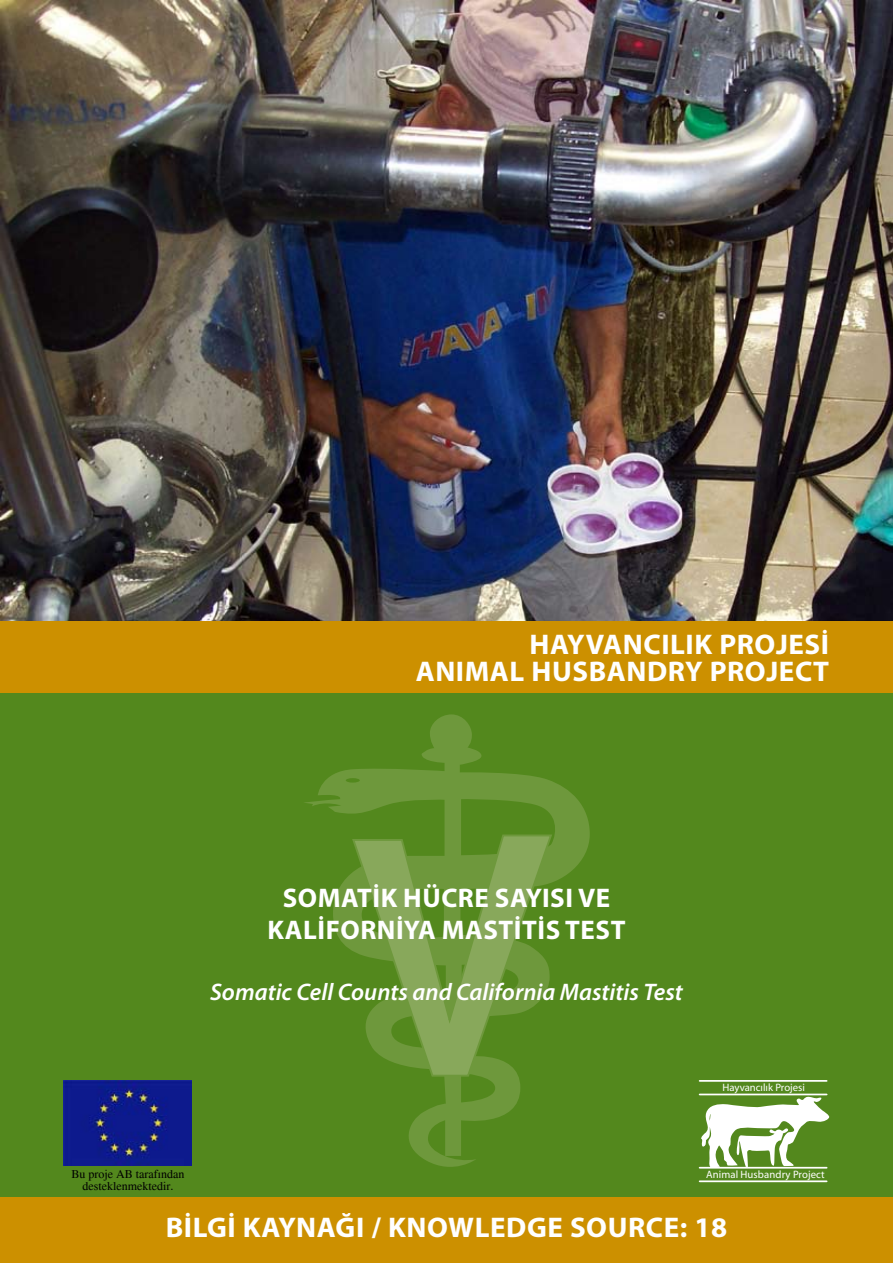
<style>
.page{position:relative;width:893px;height:1263px;background:#fff}
.page>*{position:absolute;margin:0;border:0;box-sizing:border-box;transform-origin:0 0}
.t1{font:700 28.5px/27px "Myriad Pro";letter-spacing:.02em;color:#fff;text-align:right}
.t2{font:700 27px/32.4px "Myriad Pro";letter-spacing:.02em;color:#fff}
.t3{font:italic 600 24px "Myriad Pro";color:#fff}
.t4{font:12px/12px "Times";color:#000;text-align:center}
.t5{font:10.65px "Myriad";letter-spacing:.01em;color:#fff}
</style>
<div class="page">
<img style="left:0;top:0;width:893px;height:621px">
<div style="left:0;top:621px;width:893px;height:642px;background:#cc9000"></div>
<div style="left:0;top:693px;width:893px;height:504px;background:#53881d"></div>
<hr style="left:700px;top:1080px;width:127px;height:2px;background:#fff">
<hr style="left:700px;top:1093px;width:127px;height:2px;background:#fff">
<hr style="left:700px;top:1167px;width:127px;height:1px;background:#fff">
<hr style="left:700px;top:1180px;width:127px;height:2px;background:#fff">
<svg style="left:701px;top:1096px;width:128px;height:71px"></svg>
<svg style="left:305px;top:714px;width:285px;height:453px"></svg>
<svg style="left:351px;top:833px;width:203px;height:244px"></svg>
<img style="left:64px;top:1080px;width:127px;height:85px">
<p class="t1" style="left:416px;top:630px;width:415px">HAYVANCILIK PROJESİ<br>ANIMAL HUSBANDRY PROJECT</p>
<p class="t2" style="left:267px;top:880px;width:344px;text-indent:15px">SOMATİK HÜCRE SAYISI VE<br>KALİFORN</p>
<p class="t2" style="left:396px;top:913px;width:231px">İYA MASTİTİS TEST</p>
<p class="t3" style="left:210px;top:977px;width:474px">Somatic Cell Counts and California Mastitis Test</p>
<p class="t5" style="left:722px;top:1082px;width:84px">Hayvancılık Projesi</p>
<p class="t4" style="left:71px;top:1168px;width:114px">Bu proje AB tarafından desteklenmektedir.</p>
<p class="t5" style="left:706px;top:1169px;width:120px">Animal Husbandry Project</p>
<p class="t1" style="left:166px;top:1213px;width:563px">BİLGİ KAYNAĞI / KNOWLEDGE SOURCE: 18</p>
</div>
